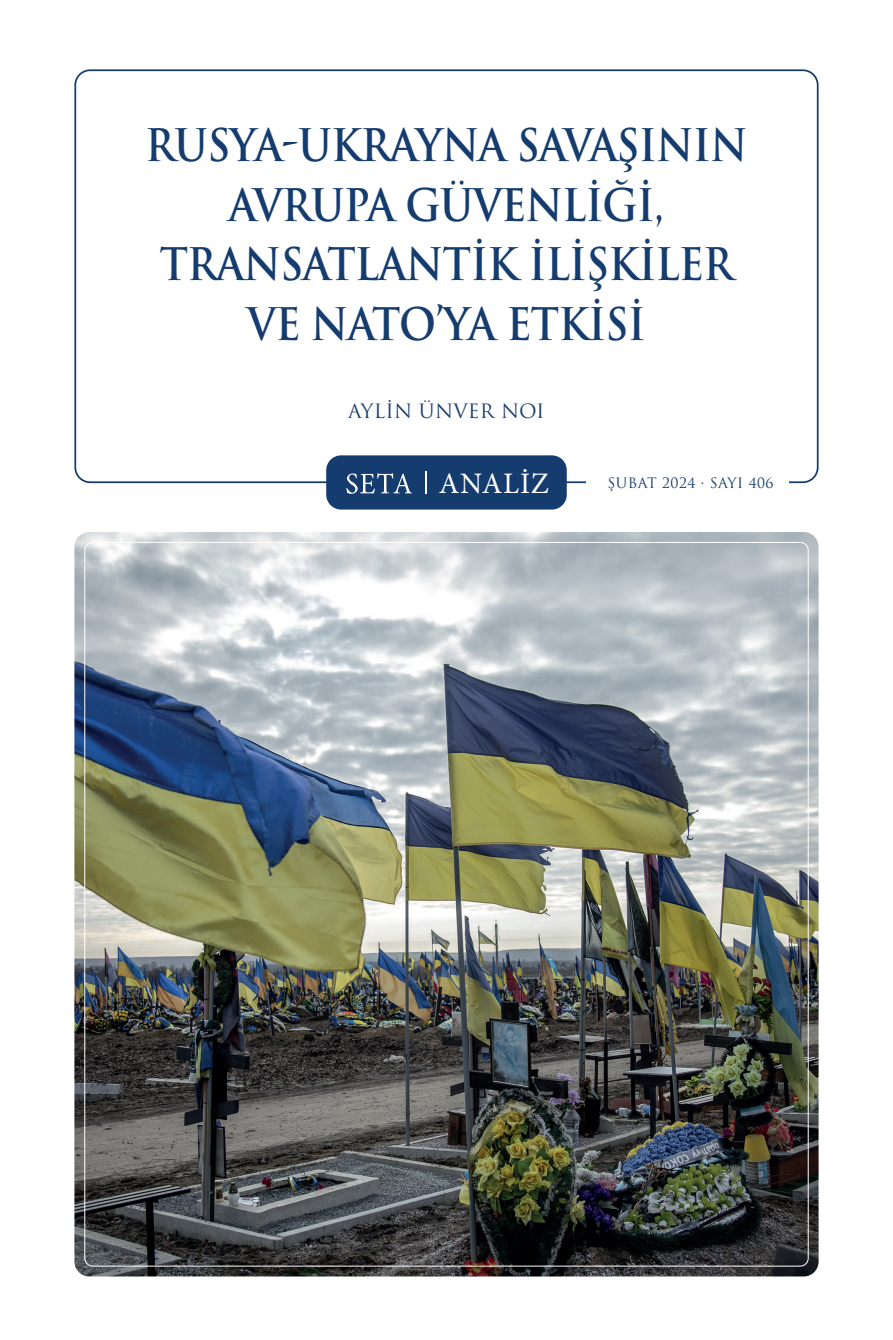
<style>
.page{position:relative;width:893px;height:1340px;background:#fff}
.page>*{position:absolute;margin:0;border:0;box-sizing:border-box;transform-origin:0 0}
.t1{font:700 43.75px/59.5px "Trajan Pro";letter-spacing:-.02em;color:#153c6e;text-align:center;scale:.91 1}
.t2{font:29.75px "Minion Pro";letter-spacing:.025em;color:#fff}
.t3{font:19.25px "Trajan Pro";letter-spacing:.01em;color:#153c6e}
.t4{font:14px "Trajan Pro";letter-spacing:.03em;color:#153c6e}
</style>
<div class="page">
<div style="left:326px;top:455px;width:241px;height:54px;background:#153c6e;border-radius:15px"></div>
<svg style="left:346px;top:473px;width:66px;height:21px"></svg>
<svg style="left:426px;top:471px;width:1px;height:23px"></svg>
<img style="left:74px;top:532px;width:745px;height:744px">
<p class="t1" style="left:145px;top:116px;width:664px">RUSYA-UKRAYNA SAVAŞININ<br>AVRUPA GÜVENLİĞİ,<br>TRANSATLANTİK İLİŞKİLER<br>VE NATO’YA ETKİSİ</p>
<p class="t3" style="left:348px;top:398px;width:198px">AYLIN ÜNVER NOI</p>
<p class="t2" style="left:439px;top:464px;width:111px">ANALİZ</p>
<p class="t4" style="left:607px;top:474px;width:168px">ŞUBAT 2024 . SAYI 406</p>
</div>
